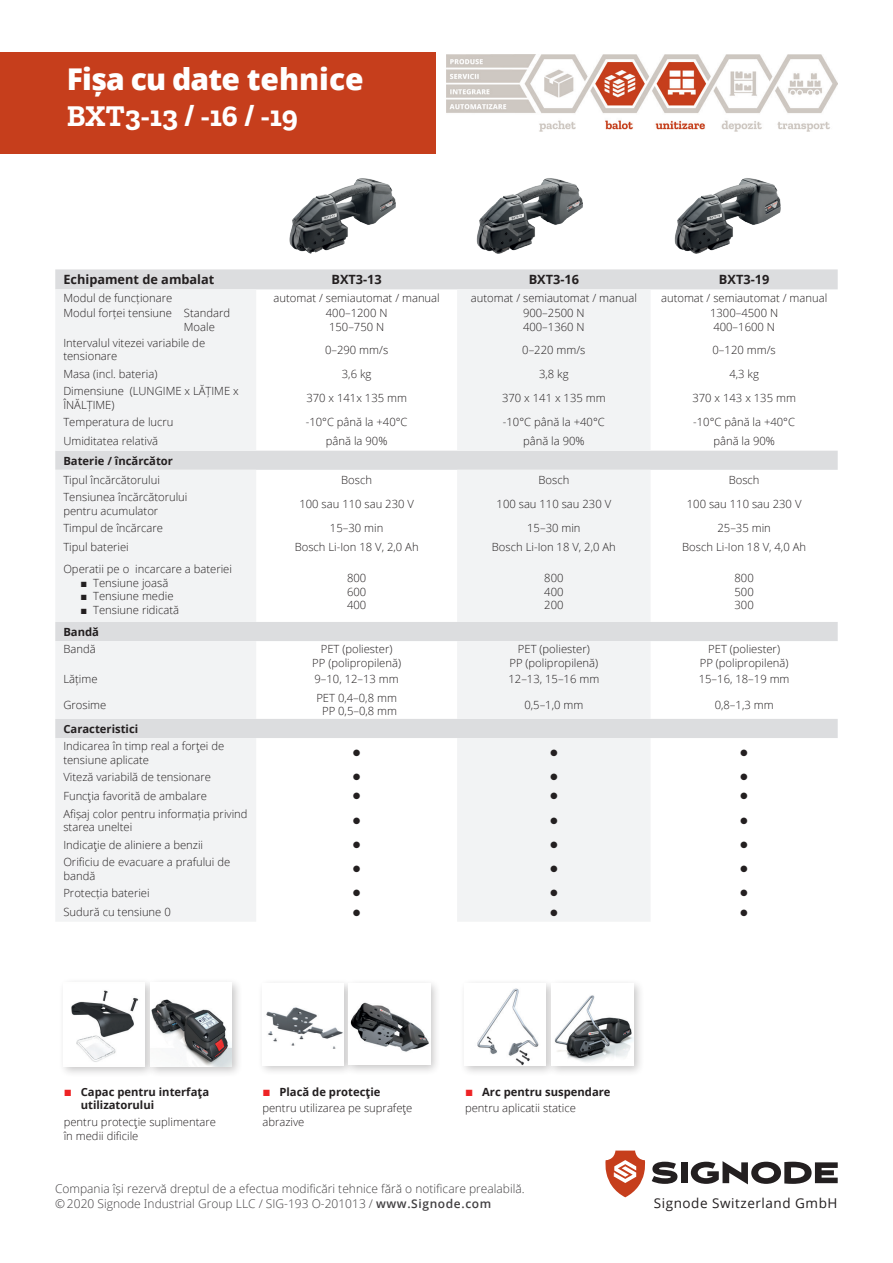
<style>
.page{position:relative;width:893px;height:1263px;background:#fff}
.page>*{position:absolute;margin:0;border:0;box-sizing:border-box;transform-origin:0 0}
.t1{font:800 30px "Open Sans";letter-spacing:-.03em;color:#fff}
.t2{font:700 30px "Zilla Slab";color:#fff}
.t3{font:13.5px "Open Sans";letter-spacing:.04em;color:#231f20}
.t4{font:700 12.75px "Open Sans";color:#231f20}
.t5{font:300 12px/14.4px "Open Sans";color:#424042}
.t6{font:300 11.25px/13.5px "Open Sans";color:#231f20}
.t7{font:700 11.25px/13.5px "Open Sans";color:#231f20}
.t8{font:11.25px "Wingdings";color:#231f20}
.s1{font-family:"Arial";font-weight:400}
.s2{font-family:"Arial";font-weight:400;font-size:13.5px;color:#ee2325}
.s3{font-weight:600}
</style>
<div class="page">
<img style="left:289px;top:178px;width:107px;height:76px">
<div style="left:459px;top:978px;width:98px;height:99px;background:#231f20;opacity:.25"></div>
<img style="left:465px;top:983px;width:81px;height:83px">
<div style="left:546px;top:978px;width:98px;height:99px;background:#231f20;opacity:.25"></div>
<img style="left:551px;top:983px;width:82px;height:83px">
<div style="left:257px;top:978px;width:98px;height:98px;background:#231f20;opacity:.25"></div>
<img style="left:263px;top:984px;width:81px;height:81px">
<div style="left:344px;top:978px;width:97px;height:98px;background:#231f20;opacity:.25"></div>
<img style="left:349px;top:984px;width:81px;height:81px">
<div style="left:58px;top:977px;width:98px;height:100px;background:#231f20;opacity:.25"></div>
<img style="left:64px;top:982px;width:81px;height:84px">
<div style="left:145px;top:977px;width:98px;height:100px;background:#231f20;opacity:.25"></div>
<img style="left:150px;top:982px;width:82px;height:84px">
<img style="left:476px;top:178px;width:107px;height:76px">
<img style="left:674px;top:178px;width:107px;height:76px">
<div style="left:0;top:52px;width:436px;height:102px;background:#c63e1c"></div>
<svg style="left:605px;top:1150px;width:40px;height:47px"></svg>
<svg style="left:652px;top:1162px;width:25px;height:22px"></svg>
<div style="left:681px;top:1162px;width:6px;height:21px;background:#231f20"></div>
<svg style="left:691px;top:1161px;width:147px;height:23px"></svg>
<svg style="left:55px;top:269px;width:783px;height:469px"></svg>
<svg style="left:55px;top:289px;width:596px;height:632px;fill:#f2f3f4"></svg>
<img style="left:446px;top:55px;width:392px;height:77px">
<h1 class="t1" style="left:67px;top:56px;width:298px">Fișa cu date tehnice</h1>
<h1 class="t2" style="left:67px;top:98px;width:232px">BXT3-13 / -16 / -19</h1>
<p class="t4" style="left:63px;top:271px;width:153px">Echipament de ambalat</p>
<p class="t4" style="left:331px;top:271px;width:52px">BXT3-13</p>
<p class="t4" style="left:529px;top:271px;width:52px">BXT3-16</p>
<p class="t4" style="left:719px;top:271px;width:52px">BXT3-19</p>
<p class="t6" style="left:63px;top:290px;width:110px">Modul de funcționare</p>
<p class="t6" style="left:274px;top:290px;width:168px">automat / semiautomat / manual</p>
<p class="t6" style="left:471px;top:290px;width:168px">automat / semiautomat / manual</p>
<p class="t6" style="left:661px;top:290px;width:168px">automat / semiautomat / manual</p>
<p class="t6" style="left:184px;top:306px;width:48px;text-indent:-121px">Modul forței tensiune Standard<br>Moale</p>
<p class="t6" style="left:326px;top:306px;width:63px">400–1200 N<br>150–750 N</p>
<p class="t6" style="left:523px;top:306px;width:63px">900–2500 N<br>400–1360 N</p>
<p class="t6" style="left:710px;top:306px;width:70px">1300–4500 N<br>400–1600 N</p>
<p class="t6" style="left:63px;top:336px;width:143px">Intervalul vitezei variabile de tensionare</p>
<p class="t6" style="left:325px;top:342px;width:65px">0–290 mm/s</p>
<p class="t6" style="left:522px;top:342px;width:65px">0–220 mm/s</p>
<p class="t6" style="left:713px;top:342px;width:65px">0–120 mm/s</p>
<p class="t6" style="left:63px;top:367px;width:96px">Masa (incl. bateria)</p>
<p class="t6" style="left:342px;top:367px;width:31px">3,6 kg</p>
<p class="t6" style="left:539px;top:367px;width:31px">3,8 kg</p>
<p class="t6" style="left:729px;top:367px;width:31px">4,3 kg</p>
<p class="t6" style="left:63px;top:384px;width:177px">Dimensiune (LUNGIME x LĂȚIME x<br>ÎNĂLȚIME)</p>
<p class="t6" style="left:306px;top:391px;width:102px">370 x 141x 135 mm</p>
<p class="t6" style="left:502px;top:391px;width:105px">370 x 141 x 135 mm</p>
<p class="t6" style="left:692px;top:391px;width:105px">370 x 143 x 135 mm</p>
<p class="t6" style="left:63px;top:415px;width:112px">Temperatura de lucru</p>
<p class="t6" style="left:306px;top:415px;width:103px">-10°C până la +40°C</p>
<p class="t6" style="left:503px;top:415px;width:103px">-10°C până la +40°C</p>
<p class="t6" style="left:693px;top:415px;width:103px">-10°C până la +40°C</p>
<p class="t6" style="left:63px;top:434px;width:96px">Umiditatea relativă</p>
<p class="t6" style="left:326px;top:434px;width:63px">până la 90%</p>
<p class="t6" style="left:523px;top:434px;width:63px">până la 90%</p>
<p class="t6" style="left:713px;top:434px;width:63px">până la 90%</p>
<p class="t7" style="left:63px;top:453px;width:111px">Baterie / încărcător</p>
<p class="t6" style="left:63px;top:472px;width:98px">Tipul încărcătorului</p>
<p class="t6" style="left:341px;top:472px;width:32px">Bosch</p>
<p class="t6" style="left:538px;top:472px;width:32px">Bosch</p>
<p class="t6" style="left:729px;top:472px;width:32px">Bosch</p>
<p class="t6" style="left:63px;top:490px;width:126px">Tensiunea încărcătorului pentru acumulator</p>
<p class="t6" style="left:299px;top:497px;width:116px">100 sau 110 sau 230 V</p>
<p class="t6" style="left:497px;top:497px;width:116px">100 sau 110 sau 230 V</p>
<p class="t6" style="left:687px;top:497px;width:116px">100 sau 110 sau 230 V</p>
<p class="t6" style="left:63px;top:521px;width:101px">Timpul de încărcare</p>
<p class="t6" style="left:330px;top:521px;width:55px">15–30 min</p>
<p class="t6" style="left:527px;top:521px;width:55px">15–30 min</p>
<p class="t6" style="left:717px;top:521px;width:55px">25–35 min</p>
<p class="t6" style="left:63px;top:540px;width:67px">Tipul bateriei</p>
<p class="t6" style="left:295px;top:540px;width:125px">Bosch Li-Ion 18 V, 2,0 Ah</p>
<p class="t6" style="left:492px;top:540px;width:125px">Bosch Li-Ion 18 V, 2,0 Ah</p>
<p class="t6" style="left:682px;top:540px;width:125px">Bosch Li-Ion 18 V, 4,0 Ah</p>
<p class="t6" style="left:63px;top:562px;width:170px">Operatii pe o incarcare a bateriei</p>
<p class="t6" style="left:80px;top:576px;width:89px"><span class="s1">■</span> Tensiune joasă</p>
<p class="t6" style="left:80px;top:589px;width:95px"><span class="s1">■</span> Tensiune medie</p>
<p class="t6" style="left:80px;top:603px;width:100px"><span class="s1">■</span> Tensiune ridicată</p>
<p class="t6" style="left:347px;top:571px;width:21px;text-align:justify">800<br>600<br>400</p>
<p class="t6" style="left:544px;top:571px;width:21px;text-align:justify">800<br>400<br>200</p>
<p class="t6" style="left:734px;top:571px;width:21px;text-align:justify">800<br>500<br>300</p>
<p class="t7" style="left:63px;top:625px;width:37px">Bandă</p>
<p class="t6" style="left:63px;top:642px;width:34px">Bandă</p>
<p class="t6" style="left:312px;top:642px;width:90px;text-align:center">PET (poliester)<br>PP (polipropilenă)</p>
<p class="t6" style="left:509px;top:642px;width:90px;text-align:center">PET (poliester)<br>PP (polipropilenă)</p>
<p class="t6" style="left:700px;top:642px;width:90px;text-align:center">PET (poliester)<br>PP (polipropilenă)</p>
<p class="t6" style="left:63px;top:671px;width:36px">Lățime</p>
<p class="t6" style="left:314px;top:671px;width:86px">9–10, 12–13 mm</p>
<p class="t6" style="left:508px;top:671px;width:92px">12–13, 15–16 mm</p>
<p class="t6" style="left:699px;top:671px;width:92px">15–16, 18–19 mm</p>
<p class="t6" style="left:63px;top:697px;width:44px">Grosime</p>
<p class="t6" style="left:316px;top:691px;width:82px;text-align:center">PET 0,4–0,8 mm<br>PP 0,5–0,8 mm</p>
<p class="t6" style="left:524px;top:697px;width:60px">0,5–1,0 mm</p>
<p class="t6" style="left:715px;top:697px;width:60px">0,8–1,3 mm</p>
<p class="t7" style="left:63px;top:722px;width:76px">Caracteristici</p>
<p class="t6" style="left:63px;top:739px;width:162px">Indicarea în timp real a forţei de tensiune aplicate</p>
<p class="t8" style="left:352px;top:747px;width:10px">●</p>
<p class="t8" style="left:550px;top:747px;width:10px">●</p>
<p class="t8" style="left:740px;top:747px;width:10px">●</p>
<p class="t6" style="left:63px;top:770px;width:149px">Viteză variabilă de tensionare</p>
<p class="t8" style="left:352px;top:771px;width:10px">●</p>
<p class="t8" style="left:550px;top:771px;width:10px">●</p>
<p class="t8" style="left:740px;top:771px;width:10px">●</p>
<p class="t6" style="left:63px;top:789px;width:145px">Funcţia favorită de ambalare</p>
<p class="t8" style="left:352px;top:790px;width:10px">●</p>
<p class="t8" style="left:550px;top:790px;width:10px">●</p>
<p class="t8" style="left:740px;top:790px;width:10px">●</p>
<p class="t6" style="left:63px;top:807px;width:186px">Afișaj color pentru informația privind starea uneltei</p>
<p class="t8" style="left:352px;top:814px;width:10px">●</p>
<p class="t8" style="left:550px;top:814px;width:10px">●</p>
<p class="t8" style="left:740px;top:814px;width:10px">●</p>
<p class="t6" style="left:63px;top:838px;width:141px">Indicaţie de aliniere a benzii</p>
<p class="t8" style="left:352px;top:839px;width:10px">●</p>
<p class="t8" style="left:550px;top:839px;width:10px">●</p>
<p class="t8" style="left:740px;top:839px;width:10px">●</p>
<p class="t6" style="left:63px;top:855px;width:168px">Orificiu de evacuare a prafului de bandă</p>
<p class="t8" style="left:352px;top:863px;width:10px">●</p>
<p class="t8" style="left:550px;top:863px;width:10px">●</p>
<p class="t8" style="left:740px;top:863px;width:10px">●</p>
<p class="t6" style="left:63px;top:886px;width:88px">Protecția bateriei</p>
<p class="t8" style="left:352px;top:887px;width:10px">●</p>
<p class="t8" style="left:550px;top:887px;width:10px">●</p>
<p class="t8" style="left:740px;top:887px;width:10px">●</p>
<p class="t6" style="left:63px;top:905px;width:109px">Sudură cu tensiune 0</p>
<p class="t8" style="left:352px;top:906px;width:10px">●</p>
<p class="t8" style="left:550px;top:906px;width:10px">●</p>
<p class="t8" style="left:740px;top:906px;width:10px">●</p>
<p class="t7" style="left:81px;top:1084px;width:130px;text-indent:-17px"><span class="s2">■</span> Capac pentru interfaţa utilizatorului</p>
<p class="t6" style="left:64px;top:1115px;width:154px">pentru protecţie suplimentare în medii dificile</p>
<p class="t7" style="left:262px;top:1084px;width:119px"><span class="s2">■</span> Placă de protecţie</p>
<p class="t6" style="left:262px;top:1101px;width:152px">pentru utilizarea pe suprafeţe abrazive</p>
<p class="t7" style="left:465px;top:1084px;width:147px"><span class="s2">■</span> Arc pentru suspendare</p>
<p class="t6" style="left:465px;top:1101px;width:112px">pentru aplicatii statice</p>
<p class="t5" style="left:55px;top:1181px;width:471px">Compania își rezervă dreptul de a efectua modificări tehnice fără o notificare prealabilă. © 2020 Signode Industrial Group LLC / SIG-193 O-201013 / <span class="s3">www.Signode.com</span></p>
<p class="t3" style="left:654px;top:1194px;width:185px">Signode Switzerland GmbH</p>
</div>
